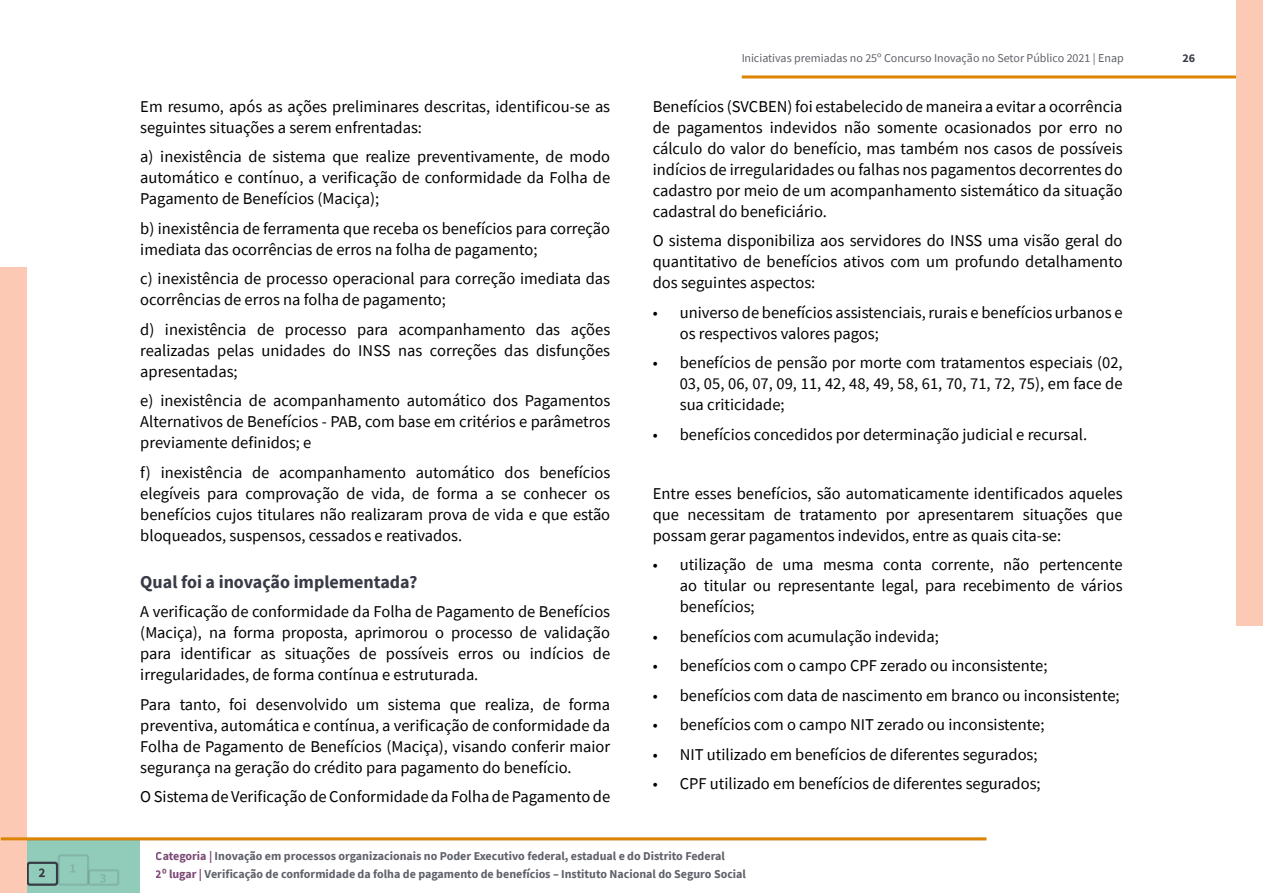
<style>
.page{position:relative;width:1263px;height:893px;background:#fff}
.page>*{position:absolute;margin:0;border:0;box-sizing:border-box;transform-origin:0 0}
.t1{font:700 18px "Source Sans Pro";color:#383a46}
.t2{font:16.5px/21px "Source Sans Pro";color:#000;text-align:justify}
.t3{font:700 12px/18px "Source Sans Pro";color:#383a46}
.t4{font:12px "Source Sans Pro";color:#383a46}
.s1{color:#591c54}
</style>
<div class="page">
<div style="left:1px;top:841px;width:138px;height:52px;background:#91ccba"></div>
<div style="left:58px;top:854px;width:31px;height:32px;border:2px solid #383b45;border-radius:2px"></div>
<svg style="left:70px;top:864px;width:6px;height:8px"></svg>
<div style="left:88px;top:869px;width:31px;height:17px;border:2px solid #383b45;border-radius:2px"></div>
<svg style="left:100px;top:874px;width:6px;height:9px"></svg>
<div style="left:27px;top:862px;width:31px;height:24px;border:2px solid #383b45;border-radius:2px"></div>
<svg style="left:39px;top:868px;width:6px;height:9px"></svg>
<hr style="left:0;top:838px;width:986px;height:3px;background:#383b45">
<div style="left:0;top:268px;width:27px;height:625px;background:#fcc9b5"></div>
<hr style="left:1px;top:837px;width:985px;height:3px;background:#dd8402">
<hr style="left:742px;top:75px;width:521px;height:3px;background:#dd8402">
<div style="left:1237px;top:0;width:26px;height:625px;background:#fcc9b5"></div>
<p class="t2" style="left:140px;top:96px;width:471px">Em resumo, após as ações preliminares descritas, identificou-se as seguintes situações a serem enfrentadas:</p>
<p class="t2" style="left:140px;top:146px;width:471px">a) inexistência de sistema que realize preventivamente, de modo automático e contínuo, a verificação de conformidade da Folha de Pagamento de Benefícios (Maciça);</p>
<p class="t2" style="left:140px;top:218px;width:471px">b) inexistência de ferramenta que receba os benefícios para correção imediata das ocorrências de erros na folha de pagamento;</p>
<p class="t2" style="left:140px;top:268px;width:471px">c) inexistência de processo operacional para correção imediata das ocorrências de erros na folha de pagamento;</p>
<p class="t2" style="left:140px;top:319px;width:471px">d) inexistência de processo para acompanhamento das ações realizadas pelas unidades do INSS nas correções das disfunções apresentadas;</p>
<p class="t2" style="left:140px;top:390px;width:471px">e) inexistência de acompanhamento automático dos Pagamentos Alternativos de Benefícios - PAB, com base em critérios e parâmetros previamente definidos; e</p>
<p class="t2" style="left:140px;top:462px;width:471px">f) inexistência de acompanhamento automático dos benefícios elegíveis para comprovação de vida, de forma a se conhecer os benefícios cujos titulares não realizaram prova de vida e que estão bloqueados, suspensos, cessados e reativados.</p>
<p class="t1" style="left:140px;top:570px;width:279px">Qual foi a inovação implementada?</p>
<p class="t2" style="left:140px;top:601px;width:471px">A verificação de conformidade da Folha de Pagamento de Benefícios (Maciça), na forma proposta, aprimorou o processo de validação para identificar as situações de possíveis erros ou indícios de irregularidades, de forma contínua e estruturada.</p>
<p class="t2" style="left:140px;top:694px;width:471px">Para tanto, foi desenvolvido um sistema que realiza, de forma preventiva, automática e contínua, a verificação de conformidade da Folha de Pagamento de Benefícios (Maciça), visando conferir maior segurança na geração do crédito para pagamento do benefício.</p>
<p class="t2" style="left:140px;top:786px;width:471px">O Sistema de Verificação de Conformidade da Folha de Pagamento de</p>
<p class="t4" style="left:741px;top:51px;width:384px">Iniciativas premiadas no 25º Concurso Inovação no Setor Público 2021 | Enap</p>
<p class="t3" style="left:1182px;top:49px;width:14px">26</p>
<p class="t2" style="left:653px;top:96px;width:471px">Benefícios (SVCBEN) foi estabelecido de maneira a evitar a ocorrência de pagamentos indevidos não somente ocasionados por erro no cálculo do valor do benefício, mas também nos casos de possíveis indícios de irregularidades ou falhas nos pagamentos decorrentes do cadastro por meio de um acompanhamento sistemático da situação cadastral do beneficiário.</p>
<p class="t2" style="left:653px;top:230px;width:471px">O sistema disponibiliza aos servidores do INSS uma visão geral do quantitativo de benefícios ativos com um profundo detalhamento dos seguintes aspectos:</p>
<p class="t2" style="left:680px;top:302px;width:444px;text-indent:-27px">• universo de benefícios assistenciais, rurais e benefícios urbanos e os respectivos valores pagos;</p>
<p class="t2" style="left:680px;top:352px;width:444px;text-indent:-27px">• benefícios de pensão por morte com tratamentos especiais (02, 03, 05, 06, 07, 09, 11, 42, 48, 49, 58, 61, 70, 71, 72, 75), em face de sua criticidade;</p>
<p class="t2" style="left:653px;top:424px;width:436px">• benefícios concedidos por determinação judicial e recursal.</p>
<p class="t2" style="left:653px;top:483px;width:471px">Entre esses benefícios, são automaticamente identificados aqueles que necessitam de tratamento por apresentarem situações que possam gerar pagamentos indevidos, entre as quais cita-se:</p>
<p class="t2" style="left:680px;top:554px;width:444px;text-indent:-27px">• utilização de uma mesma conta corrente, não pertencente ao titular ou representante legal, para recebimento de vários benefícios;</p>
<p class="t2" style="left:653px;top:626px;width:287px">• benefícios com acumulação indevida;</p>
<p class="t2" style="left:653px;top:655px;width:396px">• benefícios com o campo CPF zerado ou inconsistente;</p>
<p class="t2" style="left:653px;top:685px;width:468px">• benefícios com data de nascimento em branco ou inconsistente;</p>
<p class="t2" style="left:653px;top:714px;width:393px">• benefícios com o campo NIT zerado ou inconsistente;</p>
<p class="t2" style="left:653px;top:744px;width:386px">• NIT utilizado em benefícios de diferentes segurados;</p>
<p class="t2" style="left:653px;top:773px;width:389px">• CPF utilizado em benefícios de diferentes segurados;</p>
<p class="t3" style="left:156px;top:847px;width:592px"><span class="s1">Categoria |</span> Inovação em processos organizacionais no Poder Executivo federal, estadual e do Distrito Federal<br><span class="s1">2⁰ lugar |</span> Verificação de conformidade da folha de pagamento de benefícios – Instituto Nacional do Seguro Social</p>
</div>
